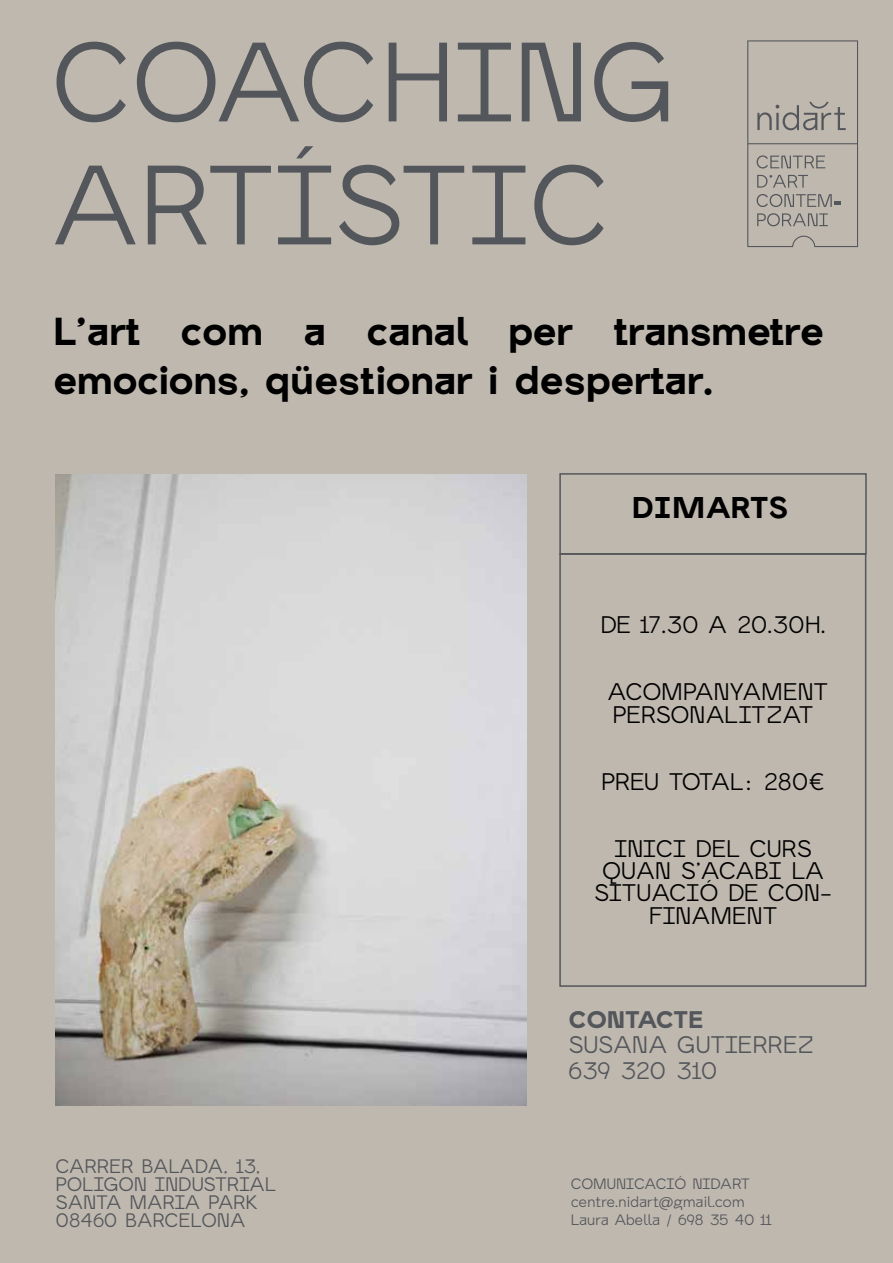
<style>
.page{position:relative;width:893px;height:1263px;background:#bfb8af}
.page>*{position:absolute;margin:0;border:0;box-sizing:border-box;transform-origin:0 0}
.t1{font:112.5px/123px "Archiv Grotesk";letter-spacing:-.01em;color:#53565a}
.t2{font:700 39px/49.5px "Archiv Grotesk";letter-spacing:-.01em;color:#000}
.t3{font:700 30px "Archiv Grotesk";letter-spacing:-.01em;color:#000}
.t4{font:24px/22.4px "Archiv Grotesk";letter-spacing:-.01em;color:#000}
.t5{font:24px/25.5px "Archiv Grotesk";color:#53565a}
.t6{font:700 24px "Archiv Grotesk";letter-spacing:-.02em;color:#53565a}
.t7{font:19.5px/18px "Archiv Grotesk";letter-spacing:-.01em;color:#53565a}
.t8{font:15px/18px "Archiv Grotesk";letter-spacing:-.01em;color:#53565a}
</style>
<div class="page">
<svg style="left:747px;top:40px;width:111px;height:207px"></svg>
<div style="left:559px;top:473px;width:308px;height:82px;border:2px solid #53565a"></div>
<div style="left:559px;top:553px;width:307px;height:434px;border:2px solid #53565a"></div>
<img style="left:56px;top:475px;width:471px;height:631px">
<h1 class="t1" style="left:51px;top:21px;width:628px">COACHING<br>ARTÍSTIC</h1>
<h2 class="t2" style="left:53px;top:305px;width:773px">L’art com a canal per transmetre emocions, qüestionar i despertar.</h2>
<p class="t3" style="left:632px;top:490px;width:158px">DIMARTS</p>
<p class="t4" style="left:600px;top:614px;width:227px">DE 17.30 A 20.30H.</p>
<p class="t4" style="left:607px;top:681px;width:222px">ACOMPANYAMENT<br>PERSONALITZAT</p>
<p class="t4" style="left:601px;top:770px;width:225px">PREU TOTAL: 280€</p>
<p class="t4" style="left:594px;top:837px;width:239px;text-align:center">INICI DEL CURS<br>QUAN S’ACABI LA<br>SITUACIÓ DE CON-<br>FINAMENT</p>
<p class="t7" style="left:56px;top:1157px;width:222px">CARRER BALADA, 13,<br>POLIGON INDUSTRIAL<br>SANTA MARIA PARK<br>08460 BARCELONA</p>
<p class="t6" style="left:568px;top:1005px;width:137px">CONTACTE</p>
<p class="t5" style="left:568px;top:1032px;width:247px">SUSANA GUTIERREZ<br>639 320 310</p>
<p class="t8" style="left:571px;top:1175px;width:202px">COMUNICACIÓ NIDART centre.nidart@gmail.com<br>Laura Abella / 698 35 40 11</p>
</div>
